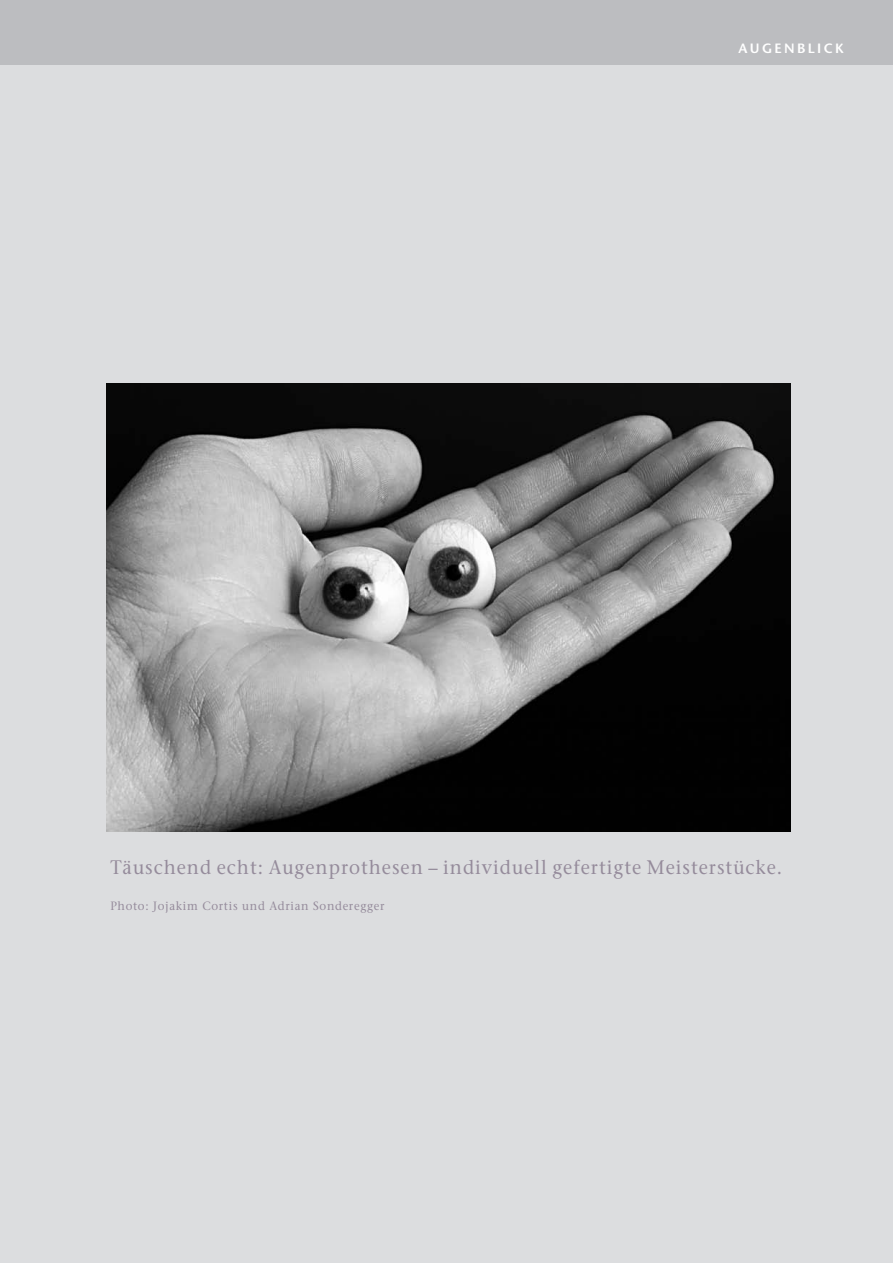
<style>
.page{position:relative;width:893px;height:1263px;background:#fff}
.page>*{position:absolute;margin:0;border:0;box-sizing:border-box;transform-origin:0 0}
.t1{font:19.5px "Stone Serif";letter-spacing:.05em;color:#958b9b;scale:.95 1}
.t2{font:600 13.5px "Stone Sans";letter-spacing:.17em;color:#fff}
.t3{font:12px "Stone Serif";letter-spacing:.055em;color:#958b9b;scale:.95 1}
</style>
<div class="page">
<div style="left:0;top:60px;width:893px;height:1203px;background:#dcdddf"></div>
<div style="left:0;top:0;width:893px;height:64px;background:#bcbdc0"></div>
<img style="left:106px;top:383px;width:685px;height:448px">
<p class="t2" style="left:739px;top:42px;width:107px">AUGENBLICK</p>
<p class="t1" style="left:110px;top:859px;width:709px">Täuschend echt: Augenprothesen – individuell gefertigte Meisterstücke.</p>
<p class="t3" style="left:110px;top:901px;width:290px">Photo: Jojakim Cortis und Adrian Sonderegger</p>
</div>
